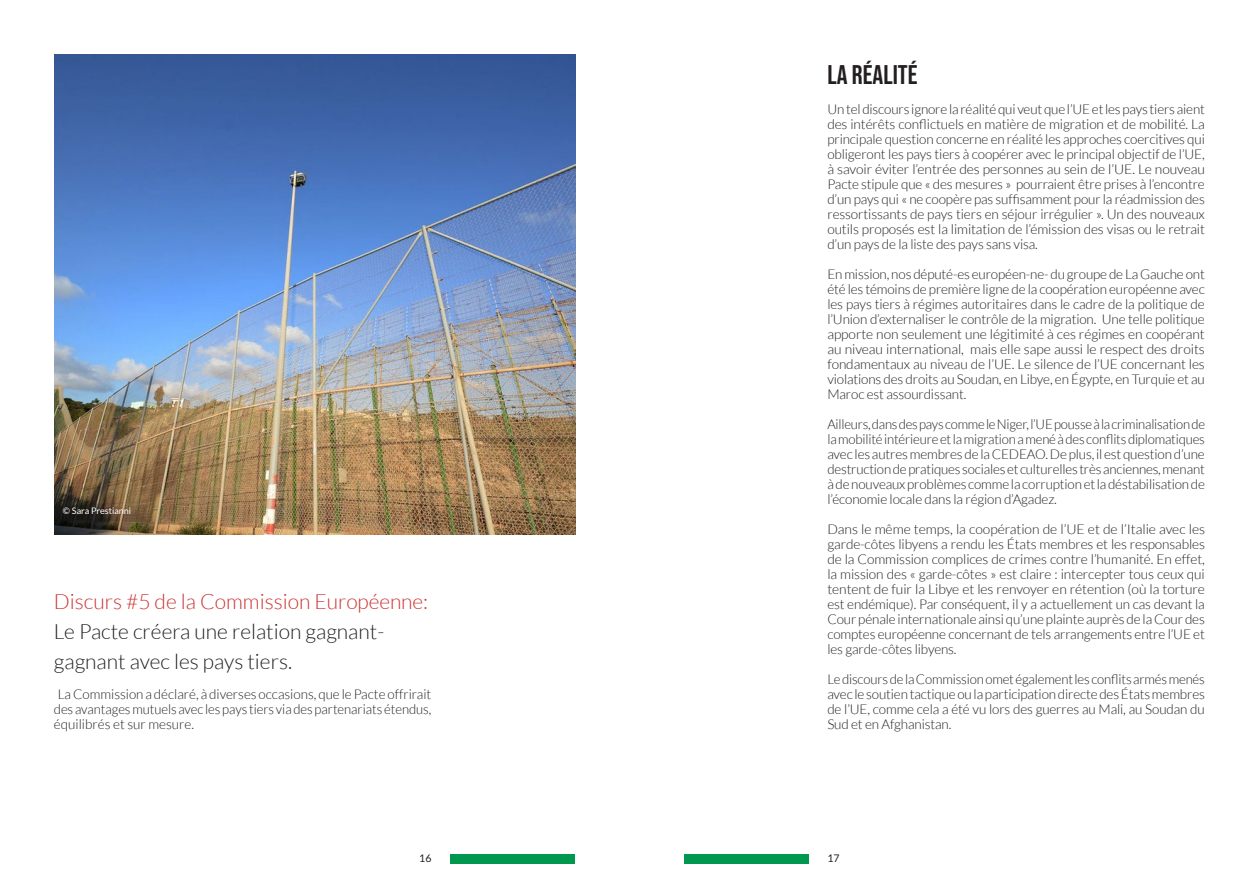
<style>
.page{position:relative;width:1259px;height:893px;background:#fff}
.page>*{position:absolute;margin:0;border:0;box-sizing:border-box;transform-origin:0 0}
.bodyText{font:27px "Bebas Neue";color:#231f20}
.bodyText-2{font:300 21px/30px "Lato";color:#231f20}
.bodyText-3{font:300 13.5px/15px "Lato";letter-spacing:-.01em;color:#231f20;text-align:justify}
.t1{font:10.5px "Lato";color:#231f20}
.body_text{font:9px "Lato";color:#fff}
.s1{color:#c33}
</style>
<div class="page">
<div style="left:684px;top:854px;width:124px;height:9px;background:#00974e"></div>
<div style="left:450px;top:854px;width:125px;height:9px;background:#00974e"></div>
<img style="left:54px;top:54px;width:521px;height:480px">
<p class="body_text" style="left:63px;top:505px;width:70px">© Sara Prestianni</p>
<p class="bodyText-2" style="left:54px;top:587px;width:376px"><span class="s1">Discurs #5 de la Commission Européenne:<br></span>Le Pacte créera une relation gagnant&shy;gagnant avec les pays tiers.</p>
<p class="bodyText-3" style="left:54px;top:687px;width:379px">La Commission a déclaré, à diverses occasions, que le Pacte offrirait des avantages mutuels avec les pays tiers via des partenariats étendus, équilibrés et sur mesure.</p>
<p class="bodyText" style="left:827px;top:59px;width:92px">LA RÉALITÉ</p>
<p class="bodyText-3" style="left:827px;top:102px;width:379px">Un tel discours ignore la réalité qui veut que l’UE et les pays tiers aient des intérêts conflictuels en matière de migration et de mobilité. La principale question concerne en réalité les approches coercitives qui obligeront les pays tiers à coopérer avec le principal objectif de l’UE, à savoir éviter l’entrée des personnes au sein de l’UE. Le nouveau Pacte stipule que « des mesures » pourraient être prises à l’encontre d’un pays qui « ne coopère pas suffisamment pour la réadmission des ressortissants de pays tiers en séjour irrégulier ». Un des nouveaux outils proposés est la limitation de l’émission des visas ou le retrait d’un pays de la liste des pays sans visa.</p>
<p class="bodyText-3" style="left:827px;top:267px;width:379px">En mission, nos député-es européen-ne- du groupe de La Gauche ont été les témoins de première ligne de la coopération européenne avec les pays tiers à régimes autoritaires dans le cadre de la politique de l’Union d’externaliser le contrôle de la migration. Une telle politique apporte non seulement une légitimité à ces régimes en coopérant au niveau international, mais elle sape aussi le respect des droits fondamentaux au niveau de l’UE. Le silence de l’UE concernant les violations des droits au Soudan, en Libye, en Égypte, en Turquie et au Maroc est assourdissant.</p>
<p class="bodyText-3" style="left:827px;top:417px;width:379px">Ailleurs, dans des pays comme le Niger, l’UE pousse à la criminalisation de la mobilité intérieure et la migration a mené à des conflits diplomatiques avec les autres membres de la CEDEAO. De plus, il est question d’une destruction de pratiques sociales et culturelles très anciennes, menant à de nouveaux problèmes comme la corruption et la déstabilisation de l’économie locale dans la région d’Agadez.</p>
<p class="bodyText-3" style="left:827px;top:522px;width:379px">Dans le même temps, la coopération de l’UE et de l’Italie avec les garde-côtes libyens a rendu les États membres et les responsables de la Commission complices de crimes contre l’humanité. En effet, la mission des « garde-côtes » est claire : intercepter tous ceux qui tentent de fuir la Libye et les renvoyer en rétention (où la torture est endémique). Par conséquent, il y a actuellement un cas devant la Cour pénale internationale ainsi qu’une plainte auprès de la Cour des comptes européenne concernant de tels arrangements entre l’UE et les garde-côtes libyens.</p>
<p class="bodyText-3" style="left:827px;top:672px;width:379px">Le discours de la Commission omet également les conflits armés menés avec le soutien tactique ou la participation directe des États membres de l’UE, comme cela a été vu lors des guerres au Mali, au Soudan du Sud et en Afghanistan.</p>
<p class="t1" style="left:419px;top:852px;width:14px">16</p>
<p class="t1" style="left:827px;top:852px;width:14px">17</p>
</div>
